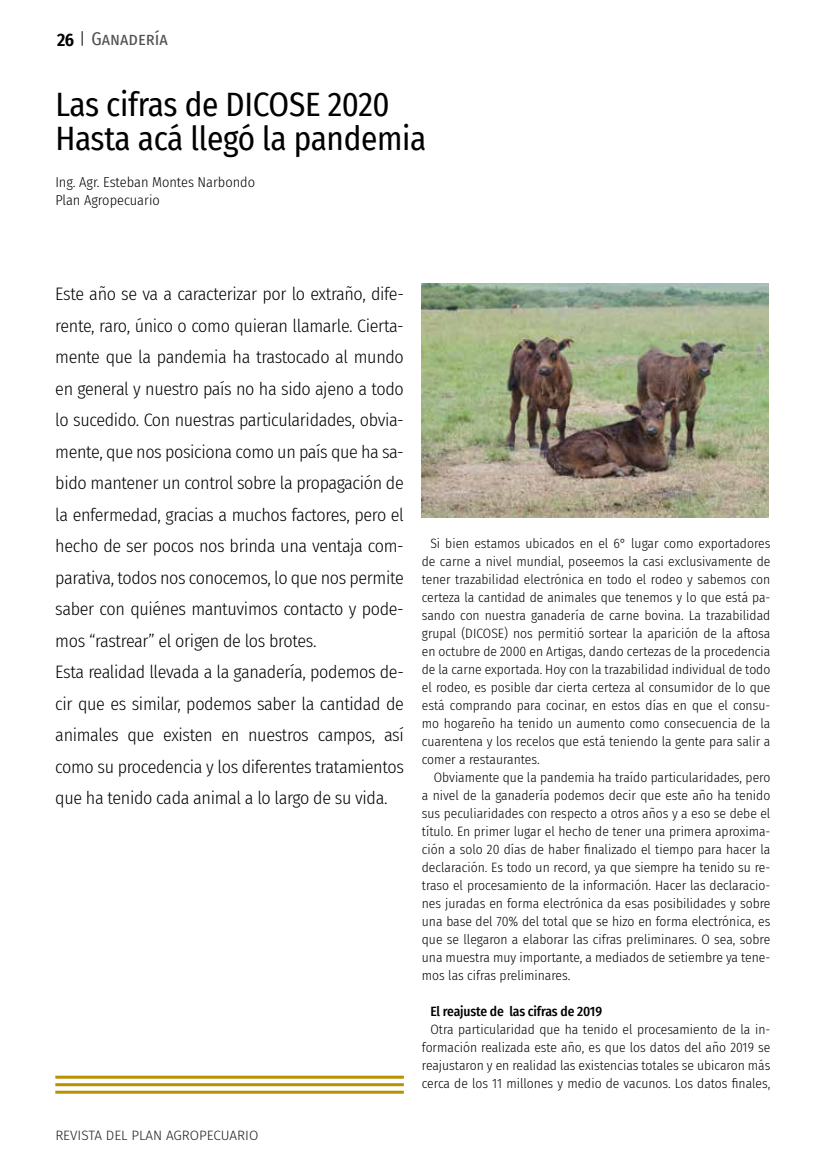
<style>
.page{position:relative;width:830px;height:1170px;background:#fff}
.page>*{position:absolute;margin:0;border:0;box-sizing:border-box;transform-origin:0 0}
.t1{font:33px/34.5px "Fira Sans Condensed";letter-spacing:-.01em;color:#000}
.t2{font:300 18px/31.5px "Fira Sans Condensed";letter-spacing:-.02em;color:#000}
.t3{font:18px "Fira Sans Condensed";color:#504f53}
.t4{font:600 18px "Fira Sans Condensed";color:#000}
.t5{font:300 14.25px/18px "Fira Sans Condensed";color:#000}
.t6{font:300 13.5px/18px "Fira Sans Condensed";color:#000;text-align:justify}
.t7{font:500 13.5px "Fira Sans Condensed";letter-spacing:-.015em;color:#000}
.t8{font:300 13.5px "Fira Sans";color:#1b1c20}
</style>
<div class="page">
<hr style="left:55px;top:1075px;width:348px;height:3px;background:#b89100">
<hr style="left:55px;top:1083px;width:348px;height:3px;background:#b89100">
<hr style="left:55px;top:1090px;width:348px;height:3px;background:#b89100">
<img style="left:421px;top:283px;width:347px;height:234px">
<svg style="left:82px;top:31px;width:1px;height:15px"></svg>
<h2 class="t4" style="left:57px;top:25px;width:19px">26</h2>
<h2 class="t3" style="left:91px;top:25px;width:78px">Ganadería</h2>
<h1 class="t1" style="left:55px;top:86px;width:372px">Las cifras de DICOSE 2020<br>Hasta acá llegó la pandemia</h1>
<p class="t5" style="left:55px;top:172px;width:201px">Ing. Agr. Esteban Montes Narbondo<br>Plan Agropecuario</p>
<p class="t2" style="left:55px;top:278px;width:350px">Este año se va a caracterizar por lo extraño, dife&shy;rente, raro, único o como quieran llamarle. Cierta&shy;mente que la pandemia ha trastocado al mundo en general y nuestro país no ha sido ajeno a todo lo sucedido. Con nuestras particularidades, obvia&shy;mente, que nos posiciona como un país que ha sa&shy;bido mantener un control sobre la propagación de la enfermedad, gracias a muchos factores, pero el hecho de ser pocos nos brinda una ventaja com&shy;parativa, todos nos conocemos, lo que nos permite saber con quiénes mantuvimos contacto y pode&shy;mos “rastrear” el origen de los brotes.<br>Esta realidad llevada a la ganadería, podemos de&shy;cir que es similar, podemos saber la cantidad de animales que existen en nuestros campos, así como su procedencia y los diferentes tratamientos que ha tenido cada animal a lo largo de su vida.</p>
<p class="t8" style="left:55px;top:1125px;width:204px">REVISTA DEL PLAN AGROPECUARIO</p>
<p class="t6" style="left:421px;top:534px;width:350px;text-indent:9px">Si bien estamos ubicados en el 6° lugar como exportadores de carne a nivel mundial, poseemos la casi exclusivamente de tener trazabilidad electrónica en todo el rodeo y sabemos con certeza la cantidad de animales que tenemos y lo que está pa&shy;sando con nuestra ganadería de carne bovina. La trazabilidad grupal (DICOSE) nos permitió sortear la aparición de la aftosa en octubre de 2000 en Artigas, dando certezas de la procedencia de la carne exportada. Hoy con la trazabilidad individual de todo el rodeo, es posible dar cierta certeza al consumidor de lo que está comprando para cocinar, en estos días en que el consu&shy;mo hogareño ha tenido un aumento como consecuencia de la cuarentena y los recelos que está teniendo la gente para salir a comer a restaurantes.</p>
<p class="t6" style="left:421px;top:768px;width:350px;text-indent:12px">Obviamente que la pandemia ha traído particularidades, pero a nivel de la ganadería podemos decir que este año ha tenido sus peculiaridades con respecto a otros años y a eso se debe el título. En primer lugar el hecho de tener una primera aproxima&shy;ción a solo 20 días de haber finalizado el tiempo para hacer la declaración. Es todo un record, ya que siempre ha tenido su re&shy;traso el procesamiento de la información. Hacer las declaracio&shy;nes juradas en forma electrónica da esas posibilidades y sobre una base del 70% del total que se hizo en forma electrónica, es que se llegaron a elaborar las cifras preliminares. O sea, sobre una muestra muy importante, a mediados de setiembre ya tene&shy;mos las cifras preliminares.</p>
<p class="t7" style="left:430px;top:1000px;width:173px">El reajuste de las cifras de 2019</p>
<p class="t6" style="left:421px;top:1020px;width:350px;text-indent:9px">Otra particularidad que ha tenido el procesamiento de la in&shy;formación realizada este año, es que los datos del año 2019 se reajustaron y en realidad las existencias totales se ubicaron más cerca de los 11 millones y medio de vacunos. Los datos finales,</p>
</div>
